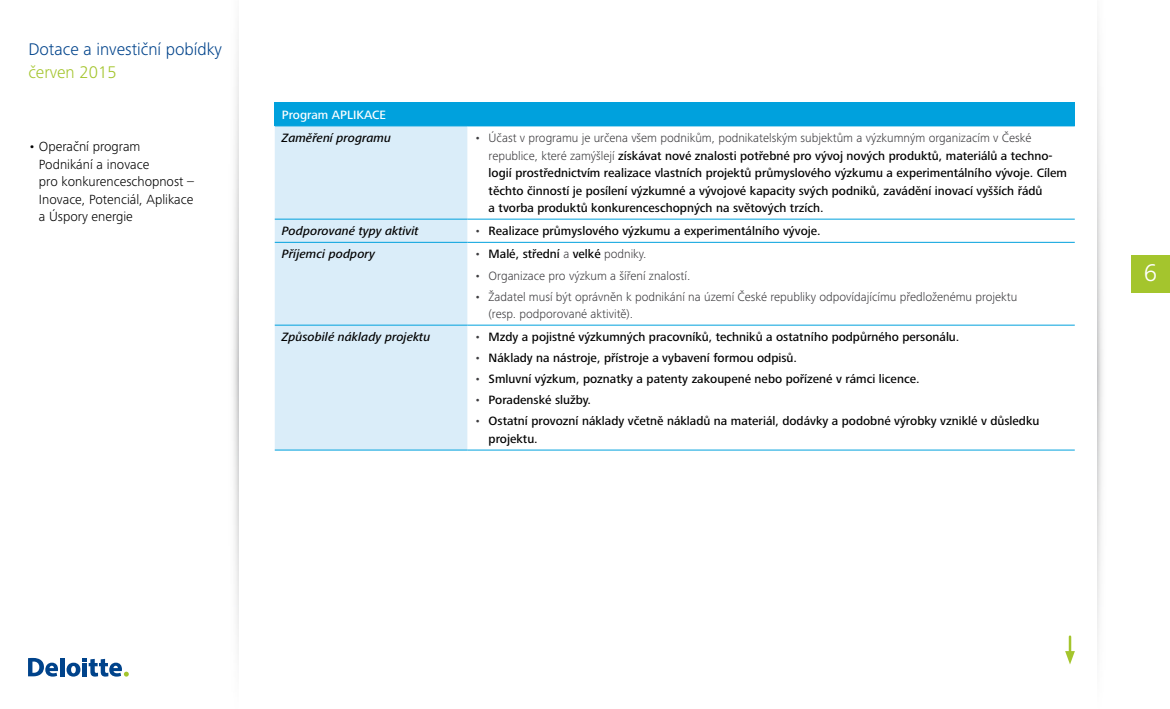
<style>
.page{position:relative;width:1170px;height:709px;background:#fff}
.page>*{position:absolute;margin:0;border:0;box-sizing:border-box;transform-origin:0 0}
.t1{font:300 25px "Frutiger Next Pro";color:#fff}
.t2{font:300 17.5px "Frutiger Next Pro";color:#00438b}
.t3{font:300 17.5px "Frutiger Next Pro";color:#a4c52d}
.t4{font:300 13.75px/17.5px "Frutiger Next Pro";color:#000}
.t5{font:500 12.5px/17.5px "Frutiger Next Pro";color:#000}
.t6{font:300 12.5px/17.5px "Frutiger Next Pro";color:#3e3d40}
.t7{font:italic 500 12.5px "Frutiger Next Pro";color:#000}
.t8{font:500 12.5px "Frutiger Next Pro";color:#fff}
.s1{font-weight:300;color:#3e3d40}
</style>
<div class="page">
<div style="left:1130px;top:255px;width:39px;height:38px;background:#a4c52d"></div>
<hr style="left:1068px;top:636px;width:3px;height:20px;background:#a4c52d">
<svg style="left:1065px;top:651px;width:9px;height:13px"></svg>
<hr style="left:60px;top:658px;width:4px;height:18px;background:#00438b">
<svg style="left:28px;top:658px;width:30px;height:18px"></svg>
<svg style="left:66px;top:658px;width:63px;height:18px"></svg>
<img style="left:233px;top:51px;width:5px;height:586px">
<img style="left:1097px;top:37px;width:6px;height:613px">
<div style="left:275px;top:103px;width:799px;height:23px;background:#00a1dd"></div>
<div style="left:275px;top:127px;width:192px;height:323px;background:#daedf9"></div>
<hr style="left:275px;top:102px;width:192px;height:1px;background:#00a1dd">
<hr style="left:467px;top:102px;width:607px;height:1px;background:#00a1dd">
<hr style="left:275px;top:126px;width:192px;height:1px;background:#00a1dd">
<hr style="left:467px;top:126px;width:607px;height:1px;background:#00a1dd">
<hr style="left:275px;top:219px;width:192px;height:1px;background:#00a1dd">
<hr style="left:467px;top:219px;width:607px;height:1px;background:#00a1dd">
<hr style="left:275px;top:242px;width:192px;height:1px;background:#00a1dd">
<hr style="left:467px;top:242px;width:607px;height:1px;background:#00a1dd">
<hr style="left:275px;top:325px;width:192px;height:1px;background:#00a1dd">
<hr style="left:467px;top:325px;width:607px;height:1px;background:#00a1dd">
<hr style="left:275px;top:450px;width:192px;height:1px;background:#00a1dd">
<hr style="left:467px;top:450px;width:607px;height:1px;background:#00a1dd">
<h2 class="t2" style="left:28px;top:39px;width:195px">Dotace a investiční pobídky</h2>
<h2 class="t3" style="left:28px;top:62px;width:90px">červen 2015</h2>
<p class="t4" style="left:39px;top:138px;width:156px;text-indent:-11px">• Operační program<br>Podnikání a inovace<br>pro konkurenceschopnost –<br>Inovace, Potenciál, Aplikace a Úspory energie</p>
<p class="t8" style="left:282px;top:107px;width:106px">Program APLIKACE</p>
<p class="t7" style="left:282px;top:131px;width:111px">Zaměření programu</p>
<p class="t5" style="left:488px;top:129px;width:580px;text-indent:-14px"><span class="s1">• Účast v programu je určena všem podnikům, podnikatelským subjektům a výzkumným organizacím v České republice, které zamýšlejí</span> získávat nové znalosti potřebné pro vývoj nových produktů, materiálů a techno&shy;logií prostřednictvím realizace vlastních projektů průmyslového výzkumu a experimentálního vývoje. Cílem těchto činností je posílení výzkumné a vývojové kapacity svých podniků, zavádění inovací vyšších řádů<br>a tvorba produktů konkurenceschopných na světových trzích.</p>
<p class="t7" style="left:282px;top:224px;width:138px">Podporované typy aktivit</p>
<p class="t5" style="left:474px;top:222px;width:348px"><span class="s1">•</span> Realizace průmyslového výzkumu a experimentálního vývoje.</p>
<p class="t7" style="left:282px;top:247px;width:95px">Příjemci podpory</p>
<p class="t5" style="left:474px;top:245px;width:173px"><span class="s1">•</span> Malé, střední <span class="s1">a</span> velké <span class="s1">podniky.</span></p>
<p class="t6" style="left:474px;top:266px;width:217px">• Organizace pro výzkum a šíření znalostí.</p>
<p class="t6" style="left:488px;top:287px;width:530px;text-indent:-14px">• Žadatel musí být oprávněn k podnikání na území České republiky odpovídajícímu předloženému projektu (resp. podporované aktivitě).</p>
<p class="t7" style="left:282px;top:330px;width:150px">Způsobilé náklady projektu</p>
<p class="t5" style="left:474px;top:328px;width:486px"><span class="s1">•</span> Mzdy a pojistné výzkumných pracovníků, techniků a ostatního podpůrného personálu.</p>
<p class="t5" style="left:474px;top:349px;width:324px"><span class="s1">•</span> Náklady na nástroje, přístroje a vybavení formou odpisů.</p>
<p class="t5" style="left:474px;top:370px;width:446px"><span class="s1">•</span> Smluvní výzkum, poznatky a patenty zakoupené nebo pořízené v rámci licence.</p>
<p class="t5" style="left:474px;top:391px;width:118px"><span class="s1">•</span> Poradenské služby.</p>
<p class="t5" style="left:488px;top:412px;width:552px;text-indent:-14px"><span class="s1">•</span> Ostatní provozní náklady včetně nákladů na materiál, dodávky a podobné výrobky vzniklé v důsledku projektu.</p>
<h1 class="t1" style="left:1143px;top:259px;width:15px">6</h1>
</div>
